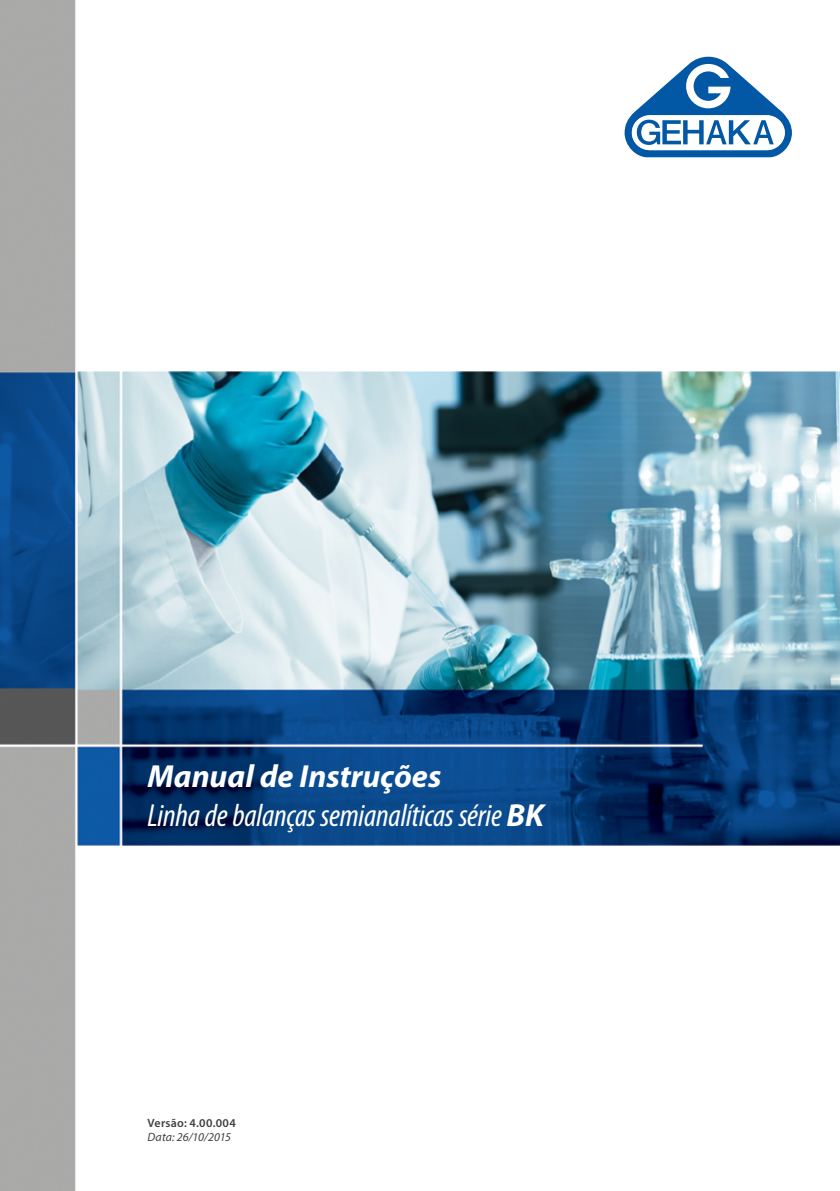
<style>
.page{position:relative;width:840px;height:1191px;background:#fff}
.page>*{position:absolute;margin:0;border:0;box-sizing:border-box;transform-origin:0 0}
.t1{font:italic condensed 32px/38.4px "Myriad Pro";letter-spacing:-.005em;color:#fff}
.t2{font:600 12px "Myriad Pro";letter-spacing:.025em;color:#414042}
.t3{font:italic 12px "Myriad Pro";color:#414042}
.s1{font-weight:700;font-stretch:normal}
</style>
<div class="page">
<img style="left:0;top:0;width:839px;height:1191px">
<svg style="left:624px;top:57px;width:167px;height:100px"></svg>
<p class="t1" style="left:147px;top:757px;width:398px"><span class="s1">Manual de Instruções<br></span>Linha de balanças semianalíticas série <span class="s1">BK</span></p>
<p class="t2" style="left:147px;top:1115px;width:90px">Versão: 4.00.004</p>
<p class="t3" style="left:147px;top:1130px;width:85px">Data: 26/10/2015</p>
</div>
